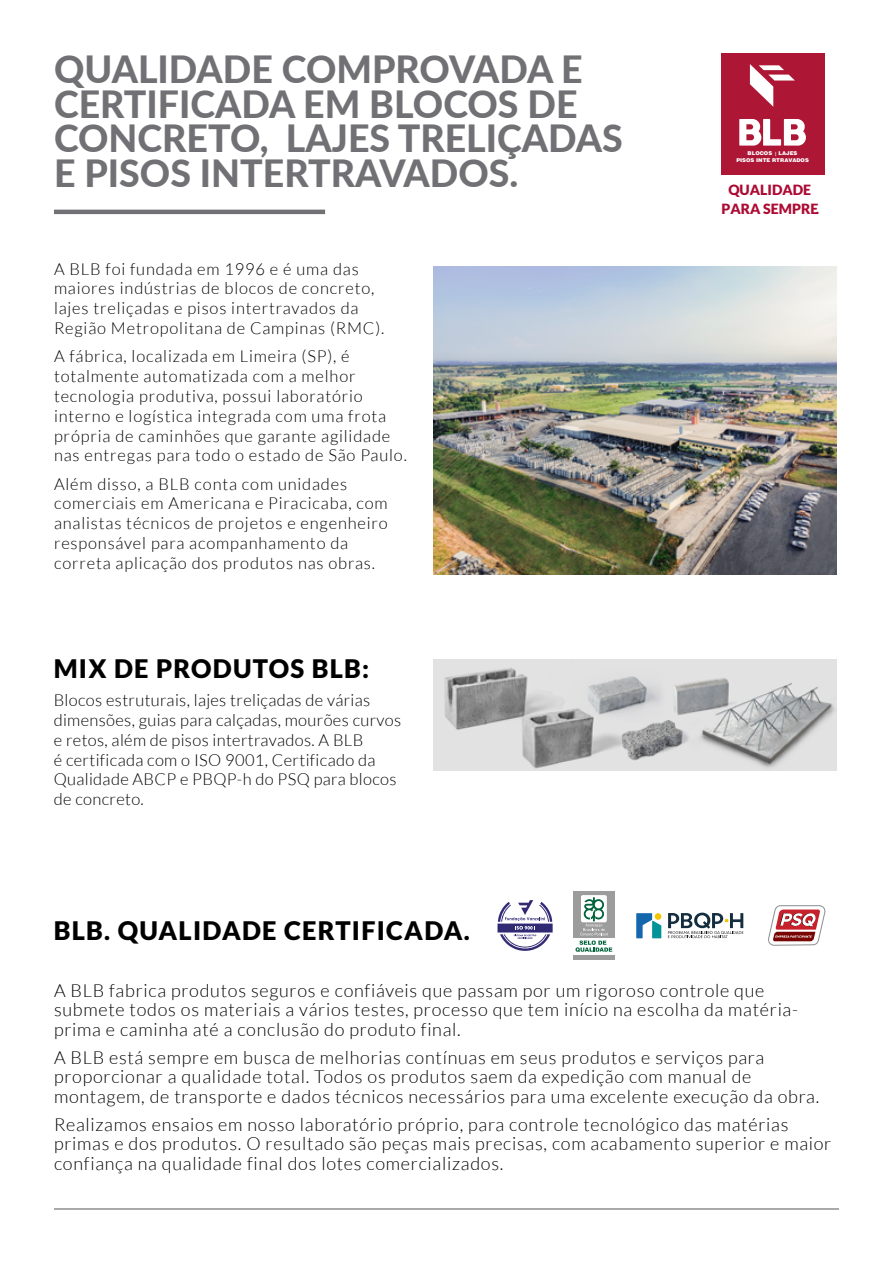
<style>
.page{position:relative;width:893px;height:1263px;background:#fff}
.page>*{position:absolute;margin:0;border:0;box-sizing:border-box;transform-origin:0 0}
.t1{font:800 37.5px/34.5px "Lato";color:#717074}
.t2{font:900 25.5px "Lato";letter-spacing:.05em;color:#000}
.t3{font:300 18px/19.5px "Lato";letter-spacing:.04em;color:#000}
.t4{font:300 16.5px/19.8px "Lato";letter-spacing:.05em;color:#000}
.t5{font:300 16.5px/19.8px "Lato";letter-spacing:.02em;color:#000}
.t6{font:900 14.1px/19px "Lato";color:#ad0a33;text-align:center}
.t7{font:900 5.25px/6.8px "Helvetica LT Std";color:#fff;text-align:center}
.t8{font:900 4.2px "Helvetica LT Std";color:#fff}
</style>
<div class="page">
<hr style="left:54px;top:1208px;width:785px;height:1px;background:#575756">
<hr style="left:54px;top:210px;width:271px;height:4px;background:#717074">
<img style="left:433px;top:267px;width:403px;height:308px">
<img style="left:433px;top:659px;width:403px;height:111px">
<div style="left:721px;top:53px;width:104px;height:122px;background:#ad1735"></div>
<svg style="left:739px;top:119px;width:67px;height:27px"></svg>
<svg style="left:750px;top:64px;width:45px;height:43px"></svg>
<svg style="left:636px;top:913px;width:25px;height:25px"></svg>
<div style="left:655px;top:913px;width:6px;height:7px;background:#f5c400;border-radius:50%"></div>
<svg style="left:668px;top:913px;width:75px;height:25px"></svg>
<svg style="left:497px;top:900px;width:56px;height:51px"></svg>
<svg style="left:768px;top:905px;width:58px;height:41px"></svg>
<div style="left:573px;top:891px;width:42px;height:46px;background:#9c9c9c"></div>
<div style="left:573px;top:955px;width:42px;height:5px;background:#9c9c9c"></div>
<div style="left:581px;top:895px;width:26px;height:27px;background:#fff;border-radius:2px"></div>
<svg style="left:575px;top:897px;width:37px;height:55px"></svg>
<h1 class="t1" style="left:54px;top:51px;width:570px">QUALIDADE COMPROVADA E<br>CERTIFICADA EM BLOCOS DE<br>CONCRETO, LAJES TRELIÇADAS<br>E PISOS INTERTRAVADOS.</h1>
<p class="t4" style="left:54px;top:259px;width:332px">A BLB foi fundada em 1996 e é uma das maiores indústrias de blocos de concreto, lajes treliçadas e pisos intertravados da Região Metropolitana de Campinas (RMC).</p>
<p class="t4" style="left:54px;top:347px;width:354px">A fábrica, localizada em Limeira (SP), é totalmente automatizada com a melhor tecnologia produtiva, possui laboratório interno e logística integrada com uma frota própria de caminhões que garante agilidade nas entregas para todo o estado de São Paulo.</p>
<p class="t4" style="left:54px;top:474px;width:335px">Além disso, a BLB conta com unidades comerciais em Americana e Piracicaba, com analistas técnicos de projetos e engenheiro responsável para acompanhamento da correta aplicação dos produtos nas obras.</p>
<h2 class="t2" style="left:54px;top:654px;width:317px">MIX DE PRODUTOS BLB:</h2>
<p class="t5" style="left:54px;top:690px;width:349px">Blocos estruturais, lajes treliçadas de várias dimensões, guias para calçadas, mourões curvos e retos, além de pisos intertravados. A BLB<br>é certificada com o ISO 9001, Certificado da Qualidade ABCP e PBQP-h do PSQ para blocos de concreto.</p>
<h2 class="t2" style="left:54px;top:916px;width:418px">BLB. QUALIDADE CERTIFICADA.</h2>
<p class="t7" style="left:736px;top:150px;width:74px">BLOCOS LAJES<br>PISOS INTE RTRAVADOS</p>
<p class="t8" style="left:775px;top:150px;width:3px">|</p>
<p class="t6" style="left:721px;top:180px;width:99px">QUALIDADE<br>PARA SEMPRE.</p>
<p class="t3" style="left:54px;top:980px;width:746px">A BLB fabrica produtos seguros e confiáveis que passam por um rigoroso controle que submete todos os materiais a vários testes, processo que tem início na escolha da matéria&shy;prima e caminha até a conclusão do produto final.</p>
<p class="t3" style="left:54px;top:1047px;width:767px">A BLB está sempre em busca de melhorias contínuas em seus produtos e serviços para proporcionar a qualidade total. Todos os produtos saem da expedição com manual de montagem, de transporte e dados técnicos necessários para uma excelente execução da obra.</p>
<p class="t3" style="left:54px;top:1114px;width:779px">Realizamos ensaios em nosso laboratório próprio, para controle tecnológico das matérias primas e dos produtos. O resultado são peças mais precisas, com acabamento superior e maior confiança na qualidade final dos lotes comercializados.</p>
</div>
